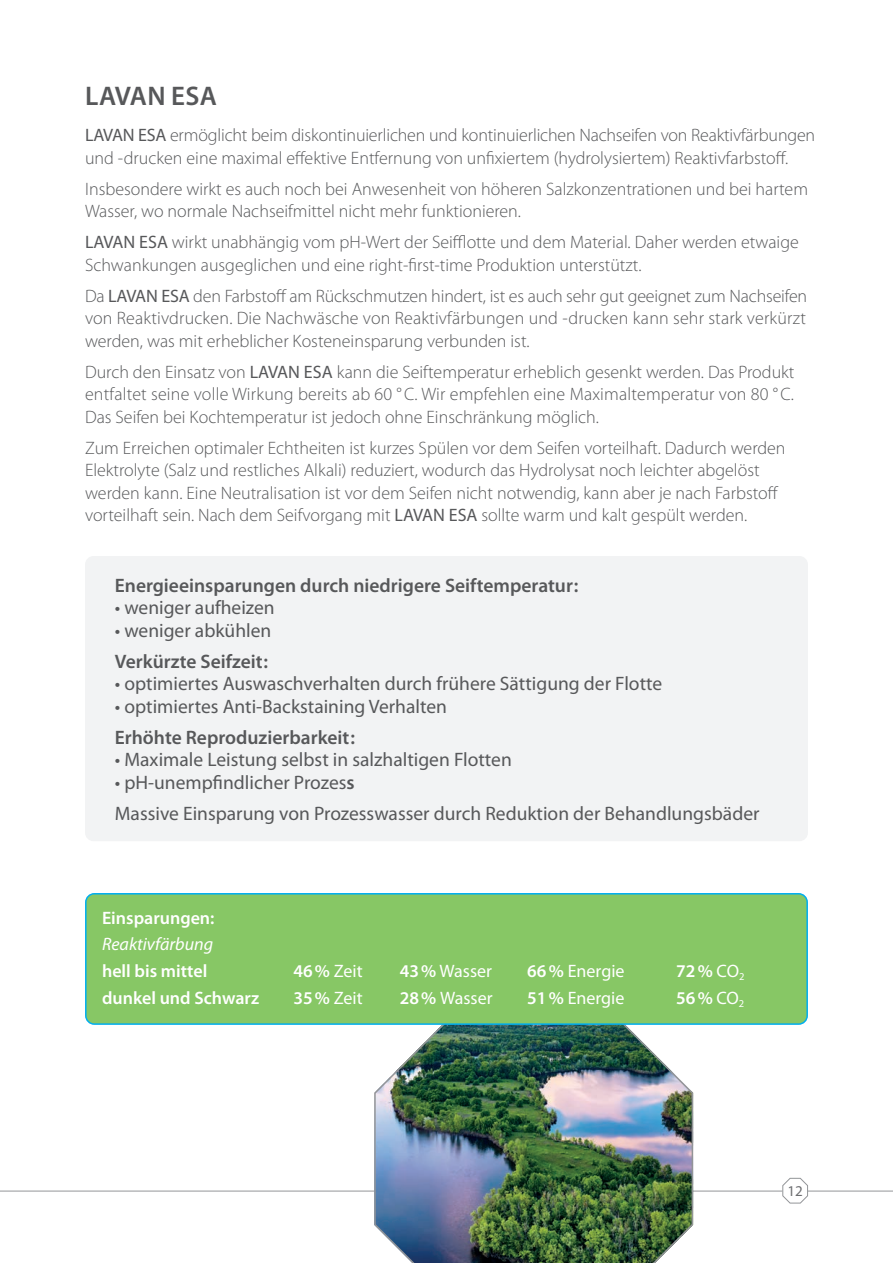
<style>
.page{position:relative;width:893px;height:1263px;background:#fff}
.page>*{position:absolute;margin:0;border:0;box-sizing:border-box;transform-origin:0 0}
.t1{font:600 27px "Myriad Pro";letter-spacing:.01em;color:#57585a}
.t2{font:19.5px/31px "Myriad Pro";color:#57585a}
.t3{font:600 19.5px "Myriad Pro";color:#57585a}
.t4{font:300 18px/22.5px "Myriad Pro";color:#57585a}
.t5{font:600 18px "Myriad Pro";color:#fff}
.t6{font:18px "Myriad Pro";color:#fff}
.t7{font:italic 18px "Myriad Pro";color:#fff}
.t8{font:15px "Myriad Pro";color:#6c6d70}
.s1{font-weight:400}
.s2{font-weight:600}
</style>
<div class="page">
<hr style="left:0;top:1191px;width:782px;height:1px;background:#939598">
<img style="left:374px;top:1025px;width:319px;height:238px">
<div style="left:85px;top:556px;width:723px;height:285px;background:#f2f3f4;border-radius:9px"></div>
<div style="left:86px;top:894px;width:721px;height:130px;background:#87c765;border-radius:9px"></div>
<div style="left:85px;top:893px;width:723px;height:132px;border:2px solid #00aeef;border-radius:9px"></div>
<div style="left:782px;top:1178px;width:26px;height:25px;border:1px solid #939598;border-radius:7px"></div>
<hr style="left:808px;top:1191px;width:85px;height:1px;background:#939598">
<h1 class="t1" style="left:85px;top:79px;width:133px">LAVAN ESA</h1>
<p class="t4" style="left:85px;top:124px;width:732px"><span class="s1">LAVAN ESA</span> ermöglicht beim diskontinuierlichen und kontinuierlichen Nachseifen von Reaktivfärbungen und -drucken eine maximal effektive Entfernung von unfixiertem (hydrolysiertem) Reaktivfarbstoff.</p>
<p class="t4" style="left:85px;top:177px;width:725px">Insbesondere wirkt es auch noch bei Anwesenheit von höheren Salzkonzentrationen und bei hartem<br>Wasser, wo normale Nachseifmittel nicht mehr funktionieren.</p>
<p class="t4" style="left:85px;top:231px;width:715px"><span class="s1">LAVAN ESA</span> wirkt unabhängig vom pH-Wert der Seifflotte und dem Material. Daher werden etwaige<br>Schwankungen ausgeglichen und eine right-first-time Produktion unterstützt.</p>
<p class="t4" style="left:85px;top:284px;width:724px;text-align:justify">Da <span class="s1">LAVAN ESA</span> den Farbstoff am Rückschmutzen hindert, ist es auch sehr gut geeignet zum Nachseifen von Reaktivdrucken. Die Nachwäsche von Reaktivfärbungen und -drucken kann sehr stark verkürzt werden, was mit erheblicher Kosteneinsparung verbunden ist.</p>
<p class="t4" style="left:85px;top:360px;width:711px;text-align:justify">Durch den Einsatz von <span class="s1">LAVAN ESA</span> kann die Seiftemperatur erheblich gesenkt werden. Das Produkt entfaltet seine volle Wirkung bereits ab 60 °C. Wir empfehlen eine Maximaltemperatur von 80 °C.<br>Das Seifen bei Kochtemperatur ist jedoch ohne Einschränkung möglich.</p>
<p class="t4" style="left:85px;top:436px;width:702px">Zum Erreichen optimaler Echtheiten ist kurzes Spülen vor dem Seifen vorteilhaft. Dadurch werden Elektrolyte (Salz und restliches Alkali) reduziert, wodurch das Hydrolysat noch leichter abgelöst werden kann. Eine Neutralisation ist vor dem Seifen nicht notwendig, kann aber je nach Farbstoff vorteilhaft sein. Nach dem Seifvorgang mit <span class="s1">LAVAN ESA</span> sollte warm und kalt gespült werden.</p>
<p class="t3" style="left:115px;top:573px;width:465px">Energieeinsparungen durch niedrigere Seiftemperatur:</p>
<p class="t2" style="left:115px;top:592px;width:161px">• weniger aufheizen</p>
<p class="t2" style="left:115px;top:614px;width:158px">• weniger abkühlen</p>
<p class="t3" style="left:115px;top:649px;width:155px">Verkürzte Seifzeit:</p>
<p class="t2" style="left:115px;top:668px;width:549px">• optimiertes Auswaschverhalten durch frühere Sättigung der Flotte</p>
<p class="t2" style="left:115px;top:690px;width:334px">• optimiertes Anti-Backstaining Verhalten</p>
<p class="t3" style="left:115px;top:725px;width:242px">Erhöhte Reproduzierbarkeit:</p>
<p class="t2" style="left:115px;top:744px;width:399px">• Maximale Leistung selbst in salzhaltigen Flotten</p>
<p class="t2" style="left:115px;top:766px;width:646px">• pH-unempfindlicher Prozes<span class="s2">s<br></span>Massive Einsparung von Prozesswasser durch Reduktion der Behandlungsbäder</p>
<p class="t5" style="left:102px;top:906px;width:114px">Einsparungen:</p>
<p class="t7" style="left:102px;top:933px;width:113px">Reaktivfärbung</p>
<p class="t5" style="left:102px;top:959px;width:107px">hell bis mittel</p>
<p class="t6" style="left:293px;top:960px;width:71px"><span class="s2">46%</span> Zeit</p>
<p class="t6" style="left:400px;top:960px;width:94px"><span class="s2">43%</span> Wasser</p>
<p class="t6" style="left:527px;top:960px;width:99px"><span class="s2">66%</span> Energie</p>
<p class="t5" style="left:676px;top:959px;width:70px">72% <span class="s1">CO</span><sub>2</sub></p>
<p class="t5" style="left:102px;top:986px;width:159px">dunkel und Schwarz</p>
<p class="t6" style="left:293px;top:987px;width:71px"><span class="s2">35%</span> Zeit</p>
<p class="t6" style="left:400px;top:987px;width:94px"><span class="s2">28%</span> Wasser</p>
<p class="t6" style="left:527px;top:987px;width:99px"><span class="s2">51%</span> Energie</p>
<p class="t5" style="left:676px;top:986px;width:70px">56% <span class="s1">CO</span><sub>2</sub></p>
<p class="t8" style="left:787px;top:1181px;width:17px">12</p>
</div>
